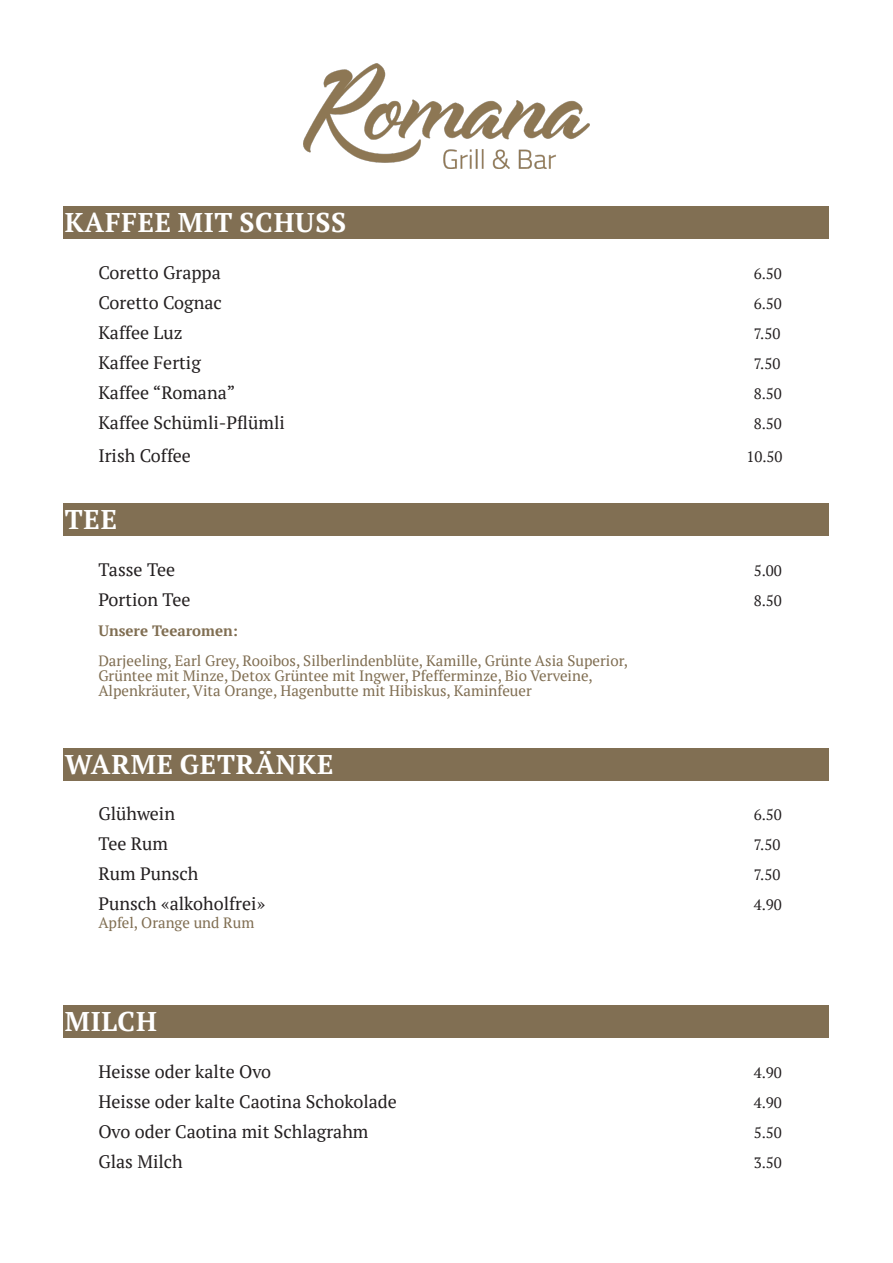
<style>
.page{position:relative;width:893px;height:1263px;background:#fff}
.page>*{position:absolute;margin:0;border:0;box-sizing:border-box;transform-origin:0 0}
.t1{font:700 27px "PT Serif";letter-spacing:.03em;color:#fff}
.t2{font:18px "PT Serif";color:#231f20}
.t3{font:15px "PT Serif";color:#806e52}
.t4{font:15px "PT Serif";color:#231f20}
.t5{font:700 15px "PT Serif";color:#806e52}
</style>
<div class="page">
<img style="left:304px;top:64px;width:285px;height:105px">
<div style="left:64px;top:748px;width:765px;height:32px;background:#816f53"></div>
<div style="left:64px;top:503px;width:765px;height:33px;background:#816f53"></div>
<div style="left:64px;top:1005px;width:765px;height:32px;background:#816f53"></div>
<div style="left:64px;top:206px;width:765px;height:33px;background:#816f53"></div>
<p class="t1" style="left:65px;top:205px;width:283px">KAFFEE MIT SCHUSS</p>
<p class="t2" style="left:98px;top:261px;width:124px">Coretto Grappa</p>
<p class="t4" style="left:754px;top:264px;width:30px">6.50</p>
<p class="t2" style="left:98px;top:291px;width:125px">Coretto Cognac</p>
<p class="t4" style="left:754px;top:294px;width:30px">6.50</p>
<p class="t2" style="left:98px;top:321px;width:86px">Kaffee Luz</p>
<p class="t4" style="left:754px;top:324px;width:28px">7.50</p>
<p class="t2" style="left:98px;top:351px;width:104px">Kaffee Fertig</p>
<p class="t4" style="left:754px;top:354px;width:28px">7.50</p>
<p class="t2" style="left:98px;top:381px;width:139px">Kaffee “Romana”</p>
<p class="t4" style="left:754px;top:384px;width:30px">8.50</p>
<p class="t2" style="left:98px;top:411px;width:188px">Kaffee Schümli-Pflümli</p>
<p class="t4" style="left:754px;top:414px;width:30px">8.50</p>
<p class="t2" style="left:98px;top:444px;width:94px">Irish Coffee</p>
<p class="t4" style="left:746px;top:447px;width:38px">10.50</p>
<p class="t1" style="left:65px;top:502px;width:54px">TEE</p>
<p class="t2" style="left:98px;top:558px;width:78px">Tasse Tee</p>
<p class="t4" style="left:754px;top:561px;width:30px">5.00</p>
<p class="t2" style="left:98px;top:588px;width:94px">Portion Tee</p>
<p class="t4" style="left:754px;top:591px;width:30px">8.50</p>
<p class="t5" style="left:98px;top:621px;width:141px">Unsere Teearomen:</p>
<p class="t3" style="left:98px;top:651px;width:531px">Darjeeling, Earl Grey, Rooibos, Silberlindenblüte, Kamille, Grünte Asia Superior,</p>
<p class="t3" style="left:98px;top:666px;width:496px">Grüntee mit Minze, Detox Grüntee mit Ingwer, Pfefferminze, Bio Verveine,</p>
<p class="t3" style="left:98px;top:681px;width:435px">Alpenkräuter, Vita Orange, Hagenbutte mit Hibiskus, Kaminfeuer</p>
<p class="t1" style="left:65px;top:746px;width:270px">WARME GETRÄNKE</p>
<p class="t2" style="left:98px;top:802px;width:78px">Glühwein</p>
<p class="t4" style="left:754px;top:805px;width:30px">6.50</p>
<p class="t2" style="left:98px;top:832px;width:71px">Tee Rum</p>
<p class="t4" style="left:754px;top:835px;width:28px">7.50</p>
<p class="t2" style="left:98px;top:862px;width:102px">Rum Punsch</p>
<p class="t4" style="left:754px;top:865px;width:28px">7.50</p>
<p class="t2" style="left:98px;top:892px;width:168px">Punsch «alkoholfrei»</p>
<p class="t4" style="left:754px;top:895px;width:30px">4.90</p>
<p class="t3" style="left:98px;top:913px;width:157px">Apfel, Orange und Rum</p>
<p class="t1" style="left:65px;top:1004px;width:93px">MILCH</p>
<p class="t2" style="left:98px;top:1059px;width:174px">Heisse oder kalte Ovo</p>
<p class="t4" style="left:754px;top:1062px;width:30px">4.90</p>
<p class="t2" style="left:98px;top:1089px;width:300px">Heisse oder kalte Caotina Schokolade</p>
<p class="t4" style="left:754px;top:1092px;width:30px">4.90</p>
<p class="t2" style="left:98px;top:1119px;width:272px">Ovo oder Caotina mit Schlagrahm</p>
<p class="t4" style="left:754px;top:1122px;width:30px">5.50</p>
<p class="t2" style="left:98px;top:1149px;width:86px">Glas Milch</p>
<p class="t4" style="left:754px;top:1152px;width:30px">3.50</p>
</div>
